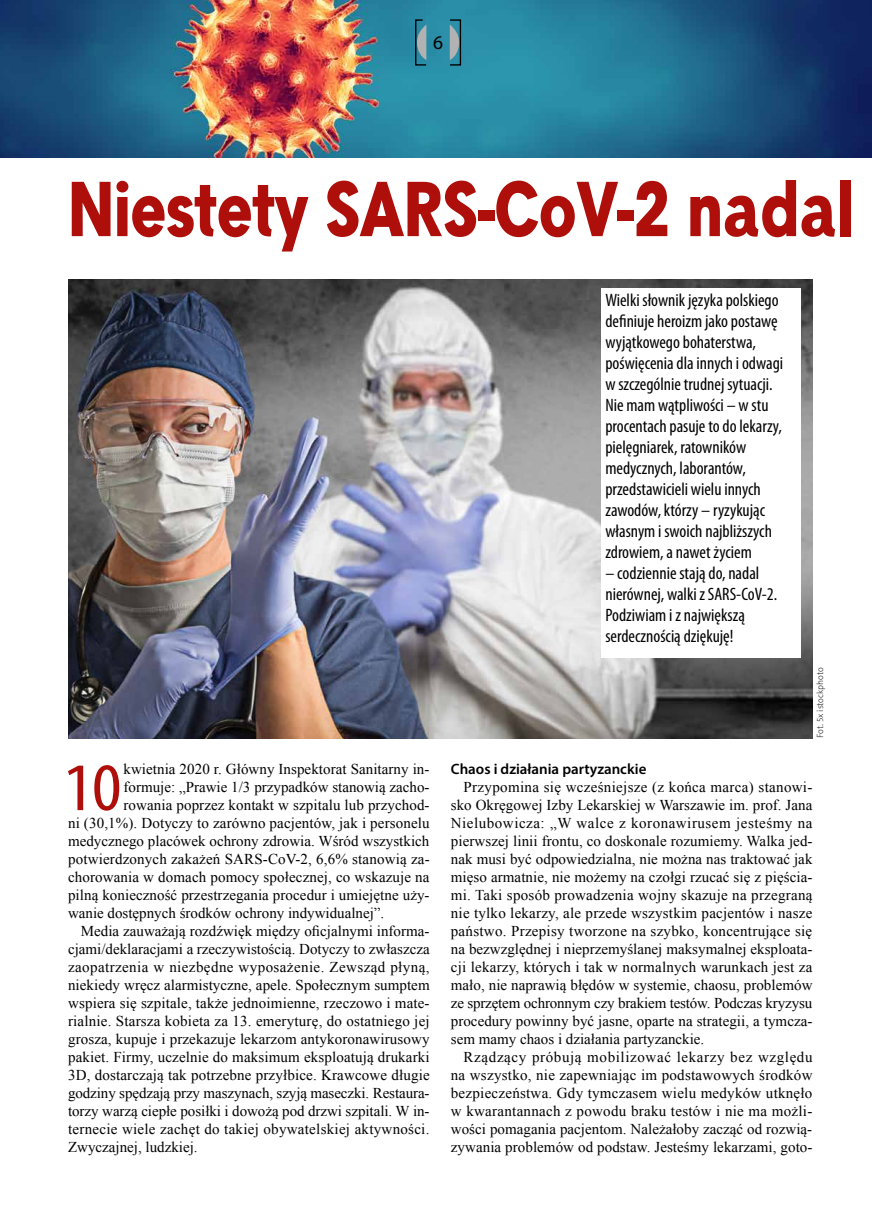
<style>
.page{position:relative;width:872px;height:1212px;background:#fff}
.page>*{position:absolute;margin:0;border:0;box-sizing:border-box;transform-origin:0 0}
.t1{font:75px "Straight Cnd TTEFN Heavy";color:#ae0f0a;scale:1.05 1}
.t2{font:condensed 68.4px "Myriad Pro";color:#ae0f0a;scale:1.1 1}
.t3{font:19.5px "Myriad Pro";color:#000}
.t4{font:condensed 18px/21px "Myriad Pro";color:#000}
.t5{font:15px/18px "Times New Roman";letter-spacing:.005em;color:#000;text-align:justify}
.t6{font:15px "Times New Roman";letter-spacing:.03em;color:#000}
.t7{font:600 15px "Myriad Pro";color:#000}
.t8{font:9px "Naomi Sans EFN Thin";color:#000}
</style>
<div class="page">
<img style="left:68px;top:279px;width:744px;height:459px">
<img style="left:0;top:0;width:872px;height:157px">
<svg style="left:415px;top:19px;width:46px;height:47px;background:#448a9c"></svg>
<div style="left:601px;top:288px;width:200px;height:369px;background:#fff"></div>
<h3 class="t3" style="left:433px;top:31px;width:12px">6</h3>
<h1 class="t1" style="left:68px;top:163px;width:749px">Niestety SARS-CoV-2 nadal</h1>
<h2 class="t2" style="left:63px;top:746px;width:54px">10</h2>
<p class="t5" style="left:123px;top:760px;width:307px">kwietnia 2020 r. Główny Inspektorat Sanitarny in-</p>
<p class="t5" style="left:123px;top:778px;width:307px">formuje: „Prawie 1/3 przypadków stanowią zacho-</p>
<p class="t5" style="left:123px;top:796px;width:307px">rowania poprzez kontakt w szpitalu lub przychod-</p>
<p class="t5" style="left:68px;top:814px;width:363px">ni (30,1%). Dotyczy to zarówno pacjentów, jak i personelu</p>
<p class="t5" style="left:68px;top:832px;width:363px">medycznego placówek ochrony zdrowia. Wśród wszystkich</p>
<p class="t5" style="left:68px;top:850px;width:363px">potwierdzonych zakażeń SARS-CoV-2, 6,6% stanowią za-</p>
<p class="t5" style="left:68px;top:868px;width:363px">chorowania w domach pomocy społecznej, co wskazuje na</p>
<p class="t5" style="left:68px;top:886px;width:363px">pilną konieczność przestrzegania procedur i umiejętne uży-</p>
<p class="t5" style="left:68px;top:904px;width:318px">wanie dostępnych środków ochrony indywidualnej”.</p>
<p class="t5" style="left:81px;top:922px;width:350px">Media zauważają rozdźwięk między oficjalnymi informa-</p>
<p class="t5" style="left:68px;top:940px;width:363px">cjami/deklaracjami a rzeczywistością. Dotyczy to zwłaszcza</p>
<p class="t6" style="left:68px;top:957px;width:363px">zaopatrzenia w niezbędne wyposażenie. Zewsząd płyną,</p>
<p class="t5" style="left:68px;top:976px;width:363px">niekiedy wręcz alarmistyczne, apele. Społecznym sumptem</p>
<p class="t5" style="left:68px;top:994px;width:363px">wspiera się szpitale, także jednoimienne, rzeczowo i mate-</p>
<p class="t5" style="left:68px;top:1012px;width:363px">rialnie. Starsza kobieta za 13. emeryturę, do ostatniego jej</p>
<p class="t5" style="left:68px;top:1030px;width:363px">grosza, kupuje i przekazuje lekarzom antykoronawirusowy</p>
<p class="t5" style="left:68px;top:1048px;width:363px">pakiet. Firmy, uczelnie do maksimum eksploatują drukarki</p>
<p class="t5" style="left:68px;top:1066px;width:363px">3D, dostarczają tak potrzebne przyłbice. Krawcowe długie</p>
<p class="t5" style="left:68px;top:1084px;width:363px">godziny spędzają przy maszynach, szyją maseczki. Restaura-</p>
<p class="t5" style="left:68px;top:1102px;width:363px">torzy warzą ciepłe posiłki i dowożą pod drzwi szpitali. W in-</p>
<p class="t5" style="left:68px;top:1120px;width:363px">ternecie wiele zachęt do takiej obywatelskiej aktywności.</p>
<p class="t5" style="left:68px;top:1138px;width:131px">Zwyczajnej, ludzkiej.</p>
<p class="t4" style="left:605px;top:289px;width:179px">Wielki słownik języka polskiego definiuje heroizm jako postawę wyjątkowego bohaterstwa, poświęcenia dla innych i odwagi w szczególnie trudnej sytuacji.<br>Nie mam wątpliwości – w stu procentach pasuje to do lekarzy, pielęgniarek, ratowników medycznych, laborantów, przedstawicieli wielu innych zawodów, którzy – ryzykując własnym i swoich najbliższych zdrowiem, a nawet życiem</p>
<p class="t4" style="left:605px;top:562px;width:173px">– codziennie stają do, nadal nierównej, walki z SARS-CoV-2.<br>Podziwiam i z największą serdecznością dziękuję!</p>
<p class="t8" style="left:815px;top:738px;width:72px;rotate:-90deg">Fot. 5x istockphoto</p>
<p class="t7" style="left:451px;top:759px;width:197px">Chaos i działania partyzanckie</p>
<p class="t5" style="left:451px;top:778px;width:363px;text-indent:13px">Przypomina się wcześniejsze (z końca marca) stanowi&shy;sko Okręgowej Izby Lekarskiej w Warszawie im. prof. Jana Nielubowicza: „W walce z koronawirusem jesteśmy na pierwszej linii frontu, co doskonale rozumiemy. Walka jed&shy;nak musi być odpowiedzialna, nie można nas traktować jak mięso armatnie, nie możemy na czołgi rzucać się z pięścia&shy;mi. Taki sposób prowadzenia wojny skazuje na przegraną nie tylko lekarzy, ale przede wszystkim pacjentów i nasze państwo. Przepisy tworzone na szybko, koncentrujące się na bezwzględnej i nieprzemyślanej maksymalnej eksploata&shy;cji lekarzy, których i tak w normalnych warunkach jest za mało, nie naprawią błędów w systemie, chaosu, problemów ze sprzętem ochronnym czy brakiem testów. Podczas kryzysu procedury powinny być jasne, oparte na strategii, a tymcza&shy;sem mamy chaos i działania partyzanckie.</p>
<p class="t5" style="left:451px;top:1048px;width:363px;text-indent:13px">Rządzący próbują mobilizować lekarzy bez względu na wszystko, nie zapewniając im podstawowych środków bezpieczeństwa. Gdy tymczasem wielu medyków utknęło w kwarantannach z powodu braku testów i nie ma możli&shy;wości pomagania pacjentom. Należałoby zacząć od rozwią&shy;zywania problemów od podstaw. Jesteśmy lekarzami, goto-</p>
</div>
